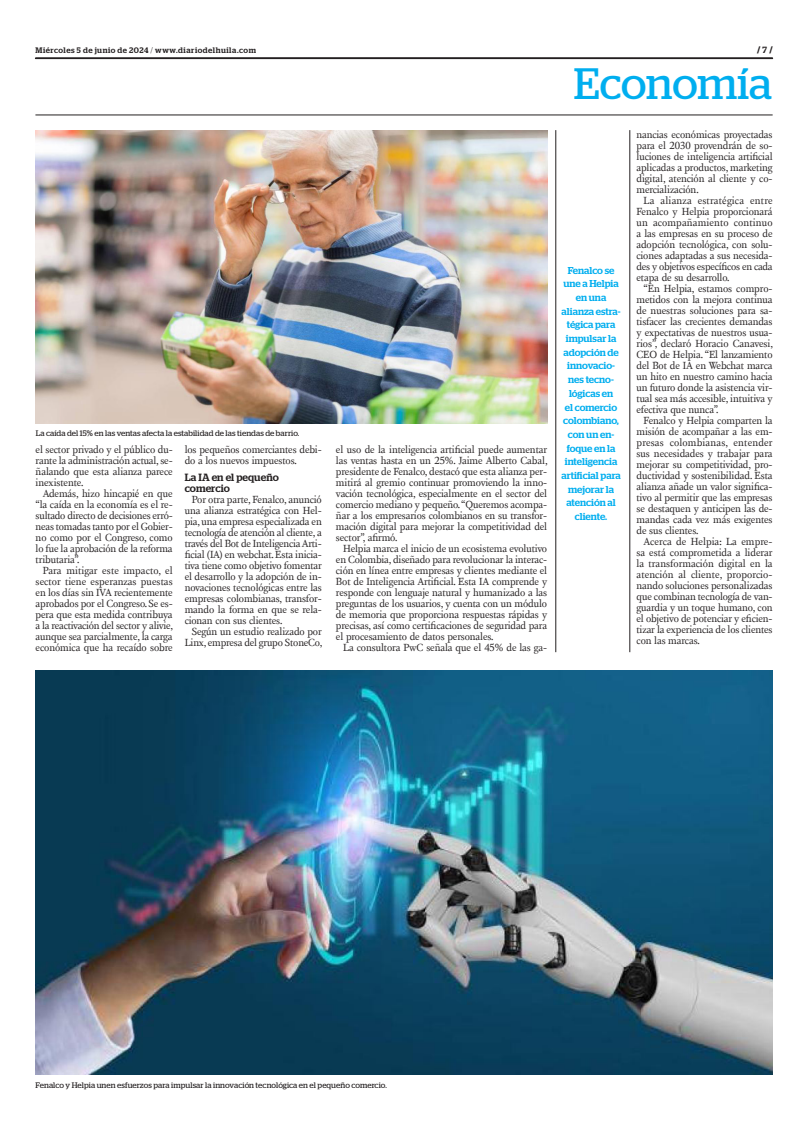
<style>
.page{position:relative;width:801px;height:1134px;background:#fff}
.page>*{position:absolute;margin:0;border:0;box-sizing:border-box;transform-origin:0 0}
.t1{font:43.9px "Stag";letter-spacing:-.005em;color:#00aeef}
.TEXTO{font:10.6px/11px "New Fournier BP";letter-spacing:-.01em;color:#231f20;text-align:justify}
.INTERTITULO{font:500 10.5px/11px "Stag";letter-spacing:.01em;color:#231f20}
.DESTACADO_AZUL{font:500 10px/13.7px "Stag";color:#00aeef;text-align:center}
.t2{font:700 9px "Stag";color:#231f20}
.PIE_DE_FOTO{font:8px "Stag";letter-spacing:.01em;color:#231f20}
.t3{font:500 8px "Stag";letter-spacing:.06em;color:#231f20}
.s1{font-weight:300}
.s2{font-weight:500}
</style>
<div class="page">
<svg style="left:35px;top:58px;width:738px;height:1px"></svg>
<hr style="left:35px;top:115px;width:737px;height:1px;background:#231f20">
<img style="left:36px;top:130px;width:511px;height:293px">
<img style="left:36px;top:670px;width:736px;height:405px">
<hr style="left:555px;top:130px;width:1px;height:522px;background:#231f20">
<hr style="left:629px;top:130px;width:1px;height:522px;background:#231f20">
<p class="t3" style="left:35px;top:45px;width:222px">Miércoles 5 de junio de 2024 <span class="s1">/</span> www.diariodelhuila.com</p>
<p class="t2" style="left:757px;top:45px;width:17px">/ <span class="s2">7</span> /</p>
<p class="t1" style="left:574px;top:59px;width:200px">Economía</p>
<p class="PIE_DE_FOTO" style="left:36px;top:428px;width:265px">La caída del 15% en las ventas afecta la estabilidad de las tiendas de barrio.</p>
<p class="TEXTO" style="left:36px;top:444px;width:139px">el sector privado y el público du&shy;rante la administración actual, se&shy;ñalando que esta alianza parece inexistente.</p>
<p class="TEXTO" style="left:36px;top:488px;width:139px;text-indent:7px">Además, hizo hincapié en que “la caída en la economía es el re&shy;sultado directo de decisiones erró&shy;neas tomadas tanto por el Gobier&shy;no como por el Congreso, como lo fue la aprobación de la reforma tributaria”.</p>
<p class="TEXTO" style="left:36px;top:565px;width:139px;text-indent:7px">Para mitigar este impacto, el sector tiene esperanzas puestas en los días sin IVA recientemente aprobados por el Congreso. Se es&shy;pera que esta medida contribuya a la reactivación del sector y alivie, aunque sea parcialmente, la carga económica que ha recaído sobre</p>
<p class="TEXTO" style="left:185px;top:444px;width:139px">los pequeños comerciantes debi&shy;do a los nuevos impuestos.</p>
<p class="INTERTITULO" style="left:185px;top:471px;width:96px">La IA en el pequeño comercio</p>
<p class="TEXTO" style="left:185px;top:494px;width:139px;text-indent:7px">Por otra parte, Fenalco, anunció una alianza estratégica con Hel&shy;pia, una empresa especializada en tecnología de atención al cliente, a través del Bot de Inteligencia Arti&shy;ficial (IA) en webchat. Esta inicia&shy;tiva tiene como objetivo fomentar el desarrollo y la adopción de in&shy;novaciones tecnológicas entre las empresas colombianas, transfor&shy;mando la forma en que se rela&shy;cionan con sus clientes.</p>
<p class="TEXTO" style="left:185px;top:626px;width:139px;text-align:right">Según un estudio realizado por<br>Linx, empresa del grupo StoneCo,</p>
<p class="TEXTO" style="left:336px;top:444px;width:213px">el uso de la inteligencia artificial puede aumentar las ventas hasta en un 25%. Jaime Alberto Cabal, presidente de Fenalco, destacó que esta alianza per&shy;mitirá al gremio continuar promoviendo la inno&shy;vación tecnológica, especialmente en el sector del comercio mediano y pequeño. “Queremos acompa&shy;ñar a los empresarios colombianos en su transfor&shy;mación digital para mejorar la competitividad del sector”, afirmó.</p>
<p class="TEXTO" style="left:336px;top:543px;width:213px;text-indent:7px">Helpia marca el inicio de un ecosistema evolutivo en Colombia, diseñado para revolucionar la interac&shy;ción en línea entre empresas y clientes mediante el Bot de Inteligencia Artificial. Esta IA comprende y responde con lenguaje natural y humanizado a las preguntas de los usuarios, y cuenta con un módulo de memoria que proporciona respuestas rápidas y precisas, así como certificaciones de seguridad para el procesamiento de datos personales.</p>
<p class="TEXTO" style="left:343px;top:642px;width:206px">La consultora PwC señala que el 45% de las ga-</p>
<p class="DESTACADO_AZUL" style="left:561px;top:263px;width:61px">Fenalco se une a Helpia en una alianza estra&shy;tégica para impulsar la adopción de innovacio&shy;nes tecno&shy;lógicas en<br>el comercio colombiano, con un en&shy;foque en la inteligencia artificial para mejorar la atención al cliente.</p>
<p class="TEXTO" style="left:636px;top:129px;width:138px">nancias económicas proyectadas para el 2030 provendrán de so&shy;luciones de inteligencia artificial aplicadas a productos, marketing digital, atención al cliente y co&shy;mercialización.</p>
<p class="TEXTO" style="left:636px;top:195px;width:138px;text-indent:7px">La alianza estratégica entre Fenalco y Helpia proporcionará un acompañamiento continuo a las empresas en su proceso de adopción tecnológica, con solu&shy;ciones adaptadas a sus necesida&shy;des y objetivos específicos en cada etapa de su desarrollo.</p>
<p class="TEXTO" style="left:636px;top:283px;width:138px;text-indent:7px">“En Helpia, estamos compro&shy;metidos con la mejora continua de nuestras soluciones para sa&shy;tisfacer las crecientes demandas y expectativas de nuestros usua&shy;rios”, declaró Horacio Canavesi, CEO de Helpia. “El lanzamiento del Bot de IA en Webchat marca un hito en nuestro camino hacia un futuro donde la asistencia vir&shy;tual sea más accesible, intuitiva y efectiva que nunca”.</p>
<p class="TEXTO" style="left:636px;top:415px;width:138px;text-indent:7px">Fenalco y Helpia comparten la misión de acompañar a las em&shy;presas colombianas, entender sus necesidades y trabajar para mejorar su competitividad, pro&shy;ductividad y sostenibilidad. Esta alianza añade un valor significa&shy;tivo al permitir que las empresas se destaquen y anticipen las de&shy;mandas cada vez más exigentes de sus clientes.</p>
<p class="TEXTO" style="left:636px;top:536px;width:138px;text-indent:7px">Acerca de Helpia: La empre&shy;sa está comprometida a liderar la transformación digital en la atención al cliente, proporcio&shy;nando soluciones personalizadas que combinan tecnología de van&shy;guardia y un toque humano, con el objetivo de potenciar y eficien&shy;tizar la experiencia de los clientes con las marcas.</p>
<p class="PIE_DE_FOTO" style="left:36px;top:1080px;width:353px">Fenalco y Helpia unen esfuerzos para impulsar la innovación tecnológica en el pequeño comercio.</p>
</div>
